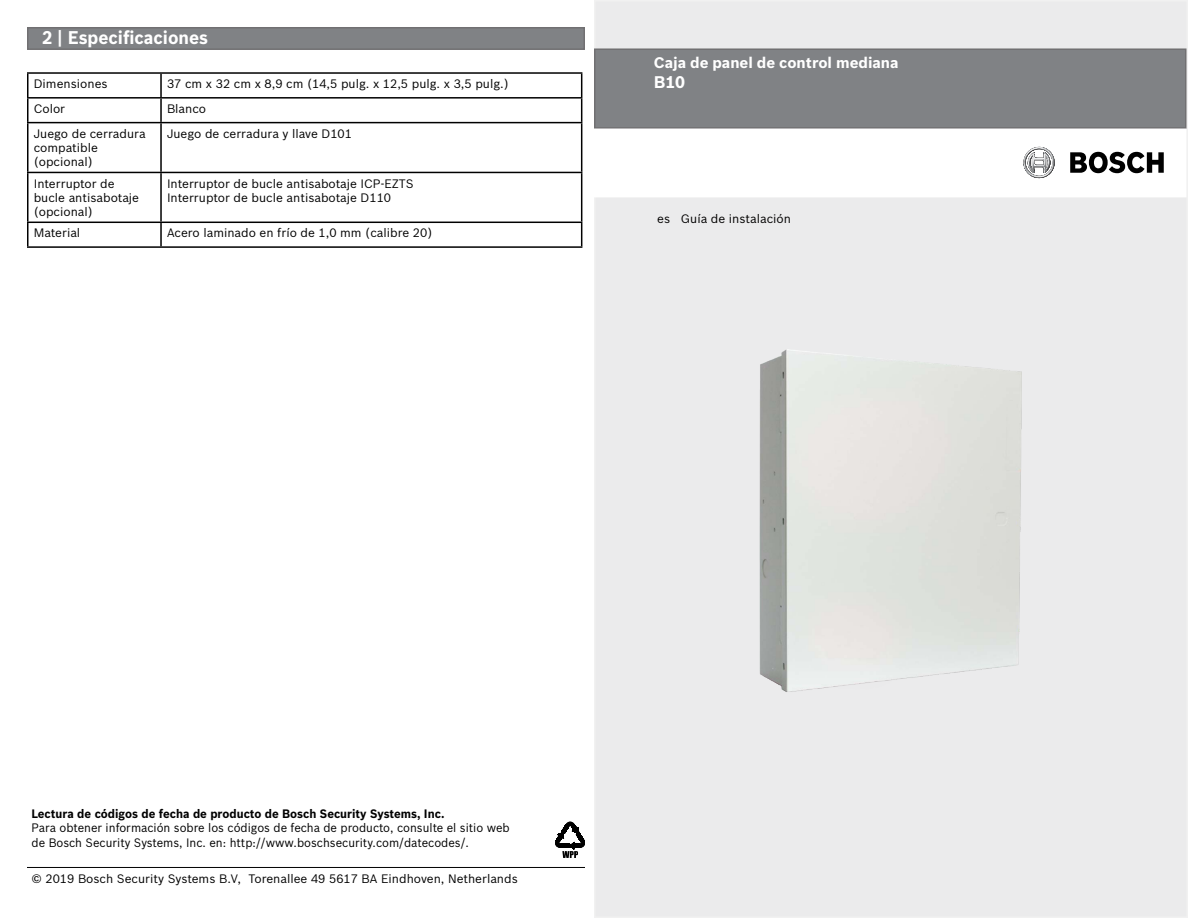
<style>
.page{position:relative;width:1188px;height:918px;background:#fff}
.page>*{position:absolute;margin:0;border:0;box-sizing:border-box;transform-origin:0 0}
.t1{font:700 18px "Bosch Sans";color:#fff;scale:.95 1}
.t2{font:700 16.5px "Bosch Sans";color:#fff}
.t3{font:700 15px "Bosch Sans";color:#fff}
.t4{font:12px/14.4px "Bosch Sans";color:#000}
.t5{font:12px/14.4px "Bosch Sans";color:#000;scale:.95 1}
.t6{font:700 12px "Bosch Sans";color:#000;scale:.95 1}
.t7{font:12px "Bosch Sans";color:#010000}
</style>
<div class="page">
<svg style="left:555px;top:822px;width:29px;height:36px"></svg>
<hr style="left:27px;top:72px;width:134px;height:2px;background:#000">
<hr style="left:161px;top:72px;width:421px;height:2px;background:#000">
<hr style="left:160px;top:74px;width:2px;height:23px;background:#000">
<hr style="left:27px;top:97px;width:134px;height:2px;background:#000">
<svg style="left:27px;top:74px;width:1px;height:48px"></svg>
<hr style="left:161px;top:97px;width:421px;height:2px;background:#000">
<hr style="left:160px;top:99px;width:2px;height:23px;background:#000">
<svg style="left:581px;top:74px;width:1px;height:48px"></svg>
<hr style="left:27px;top:122px;width:134px;height:1px;background:#000">
<hr style="left:27px;top:123px;width:1px;height:49px;background:#000">
<hr style="left:161px;top:122px;width:421px;height:1px;background:#000">
<hr style="left:160px;top:123px;width:2px;height:49px;background:#000">
<hr style="left:581px;top:123px;width:1px;height:49px;background:#000">
<hr style="left:27px;top:172px;width:134px;height:1px;background:#000">
<hr style="left:27px;top:173px;width:1px;height:49px;background:#000">
<hr style="left:161px;top:172px;width:421px;height:1px;background:#000">
<hr style="left:160px;top:173px;width:2px;height:49px;background:#000">
<hr style="left:581px;top:173px;width:1px;height:49px;background:#000">
<hr style="left:27px;top:222px;width:134px;height:1px;background:#000">
<svg style="left:27px;top:223px;width:1px;height:23px"></svg>
<hr style="left:161px;top:222px;width:421px;height:1px;background:#000">
<hr style="left:160px;top:223px;width:2px;height:23px;background:#000">
<svg style="left:581px;top:223px;width:1px;height:23px"></svg>
<hr style="left:27px;top:246px;width:134px;height:2px;background:#000">
<hr style="left:161px;top:246px;width:421px;height:2px;background:#000">
<hr style="left:27px;top:867px;width:558px;height:1px;background:#000">
<div style="left:27px;top:27px;width:558px;height:23px;background:#808285;border:2px solid #717072"></div>
<div style="left:594px;top:0;width:594px;height:918px;background:#ebebec"></div>
<div style="left:595px;top:49px;width:591px;height:79px;background:#808285"></div>
<div style="left:594px;top:48px;width:592px;height:81px;border:2px solid #717072"></div>
<div style="left:595px;top:129px;width:591px;height:68px;background:#fff"></div>
<svg style="left:1023px;top:147px;width:32px;height:31px"></svg>
<svg style="left:1070px;top:152px;width:94px;height:21px"></svg>
<img style="left:759px;top:349px;width:263px;height:343px">
<h1 class="t1" style="left:42px;top:24px;width:176px">2 | Especificaciones</h1>
<p class="t4" style="left:34px;top:76px;width:75px">Dimensiones</p>
<p class="t4" style="left:167px;top:76px;width:343px">37 cm x 32 cm x 8,9 cm (14,5 pulg. x 12,5 pulg. x 3,5 pulg.)</p>
<p class="t4" style="left:34px;top:101px;width:33px">Color</p>
<p class="t4" style="left:167px;top:101px;width:41px">Blanco</p>
<p class="t4" style="left:34px;top:125px;width:113px">Juego de cerradura compatible (opcional)</p>
<p class="t4" style="left:167px;top:125px;width:187px">Juego de cerradura y llave D101</p>
<p class="t4" style="left:34px;top:175px;width:107px">Interruptor de bucle antisabotaje (opcional)</p>
<p class="t4" style="left:167px;top:175px;width:248px">Interruptor de bucle antisabotaje ICP-EZTS<br>Interruptor de bucle antisabotaje D110</p>
<p class="t4" style="left:34px;top:225px;width:48px">Material</p>
<p class="t4" style="left:167px;top:225px;width:267px">Acero laminado en frío de 1,0 mm (calibre 20)</p>
<p class="t3" style="left:654px;top:52px;width:246px">Caja de panel de control mediana</p>
<h2 class="t2" style="left:654px;top:70px;width:33px">B10</h2>
<p class="t7" style="left:657px;top:210px;width:135px">es Guía de instalación</p>
<p class="t6" style="left:32px;top:805px;width:436px">Lectura de códigos de fecha de producto de Bosch Security Systems, Inc.</p>
<p class="t5" style="left:32px;top:820px;width:505px">Para obtener información sobre los códigos de fecha de producto, consulte el sitio web de Bosch Security Systems, Inc. en: http://www.boschsecurity.com/datecodes/.</p>
<p class="t4" style="left:32px;top:870px;width:488px">© 2019 Bosch Security Systems B.V, Torenallee 49 5617 BA Eindhoven, Netherlands</p>
</div>
